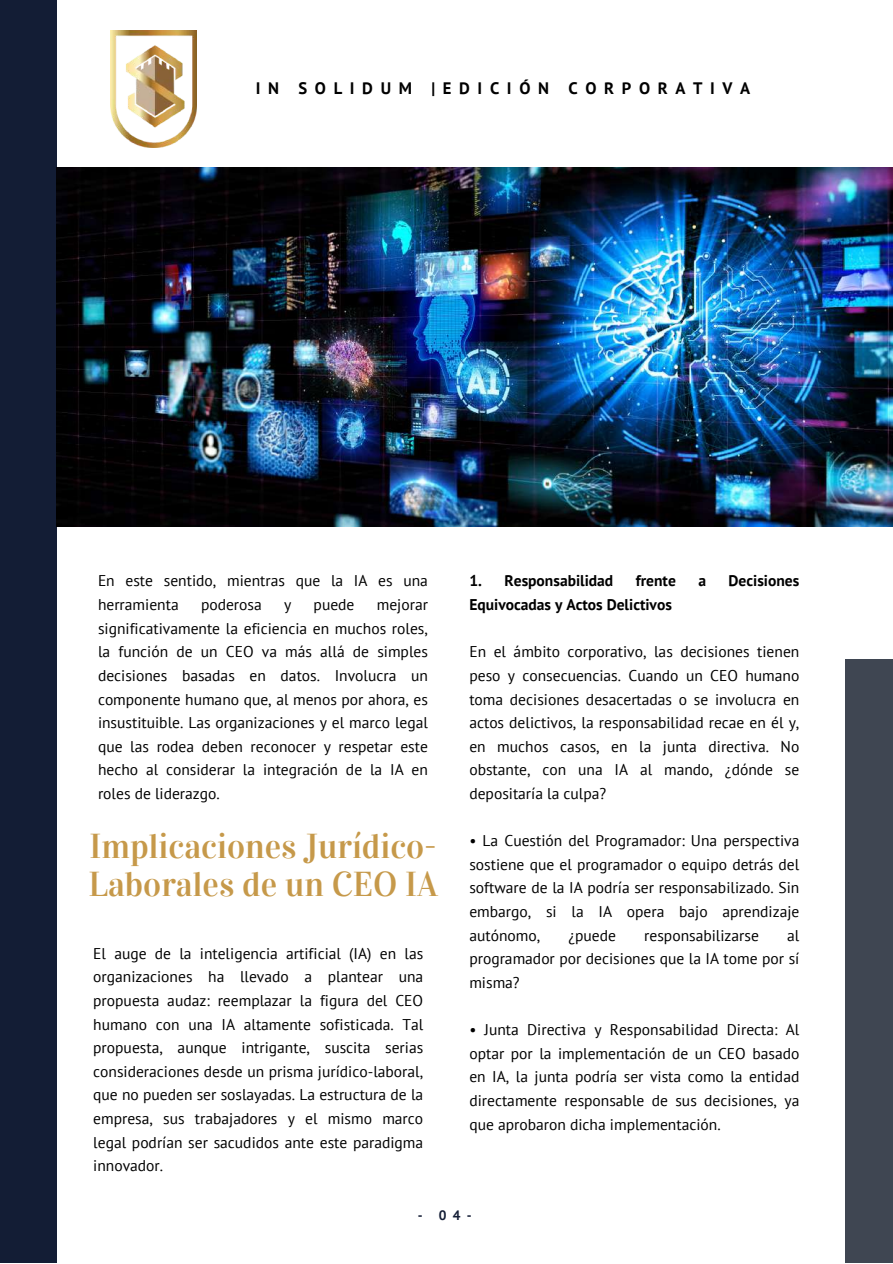
<style>
.page{position:relative;width:893px;height:1264px;background:#fff}
.page>*{position:absolute;margin:0;border:0;box-sizing:border-box;transform-origin:0 0}
.t1{font:34.5px/38.2px "Vidaloka";color:#c6994a}
.t2{font:700 16.65px "PT Sans";letter-spacing:.46em;color:#000}
.t3{font:15.45px/23.5px "PT Sans";color:#000;text-align:justify}
.t4{font:700 15.45px "PT Sans";color:#000}
.t5{font:700 13.65px "PT Sans";color:#131d35}
</style>
<div class="page">
<div style="left:845px;top:659px;width:47px;height:603px;background:#3f4652"></div>
<div style="left:0;top:0;width:56px;height:1262px;background:#131d35"></div>
<img style="left:110px;top:31px;width:87px;height:116px">
<img style="left:57px;top:168px;width:835px;height:358px">
<p class="t2" style="left:256px;top:77px;width:496px">IN SOLIDUM |EDICIÓN CORPORATIVA</p>
<p class="t3" style="left:98px;top:569px;width:331px">En este sentido, mientras que la IA es una herramienta</p>
<p class="t3" style="left:98px;top:592px;width:331px;text-indent:279px">mejorar significativamente la eficiencia en muchos roles, la función de un CEO va más allá de simples decisiones basadas en datos. Involucra un componente humano que, al menos por ahora, es insustituible. Las organizaciones y el marco legal que las rodea deben reconocer y respetar este hecho al considerar la integración de la IA en roles de liderazgo.</p>
<p class="t3" style="left:201px;top:592px;width:62px">poderosa</p>
<p class="t3" style="left:284px;top:592px;width:9px">y</p>
<p class="t3" style="left:313px;top:592px;width:42px">puede</p>
<h1 class="t1" style="left:88px;top:826px;width:351px">Implicaciones Jurídico-<br>Laborales de un CEO IA</h1>
<p class="t3" style="left:93px;top:941px;width:331px">El auge de la inteligencia artificial (IA) en las organizaciones ha llevado a plantear una propuesta audaz: reemplazar la figura del CEO humano con una IA altamente sofisticada. Tal propuesta, aunque intrigante, suscita serias consideraciones desde un prisma jurídico-laboral, que no pueden ser soslayadas. La estructura de la empresa, sus trabajadores y el mismo marco legal podrían ser sacudidos ante este paradigma innovador.</p>
<p class="t4" style="left:469px;top:570px;width:145px">1. Responsabilidad</p>
<p class="t4" style="left:635px;top:570px;width:42px">frente</p>
<p class="t4" style="left:698px;top:570px;width:9px">a</p>
<p class="t4" style="left:728px;top:570px;width:72px">Decisiones</p>
<p class="t4" style="left:469px;top:594px;width:204px">Equivocadas y Actos Delictivos</p>
<p class="t3" style="left:469px;top:639px;width:331px">En el ámbito corporativo, las decisiones tienen peso y consecuencias. Cuando un CEO humano toma decisiones desacertadas o se involucra en actos delictivos, la responsabilidad recae en él y, en muchos casos, en la junta directiva. No obstante, con una IA al mando, ¿dónde se depositaría la culpa?</p>
<p class="t3" style="left:469px;top:828px;width:331px">• La Cuestión del Programador: Una perspectiva sostiene que el programador o equipo detrás del software de la IA podría ser responsabilizado. Sin embargo, si la IA opera bajo aprendizaje autónomo,</p>
<p class="t3" style="left:568px;top:923px;width:49px">¿puede</p>
<p class="t3" style="left:644px;top:923px;width:116px">responsabilizarse</p>
<p class="t3" style="left:469px;top:923px;width:331px;text-indent:318px">al programador por decisiones que la IA tome por sí misma?</p>
<p class="t3" style="left:469px;top:1017px;width:331px">• Junta Directiva y Responsabilidad Directa: Al optar por la implementación de un CEO basado en IA, la junta podría ser vista como la entidad directamente responsable de sus decisiones, ya que aprobaron dicha implementación.</p>
<p class="t5" style="left:418px;top:1206px;width:55px">- 04-</p>
</div>
